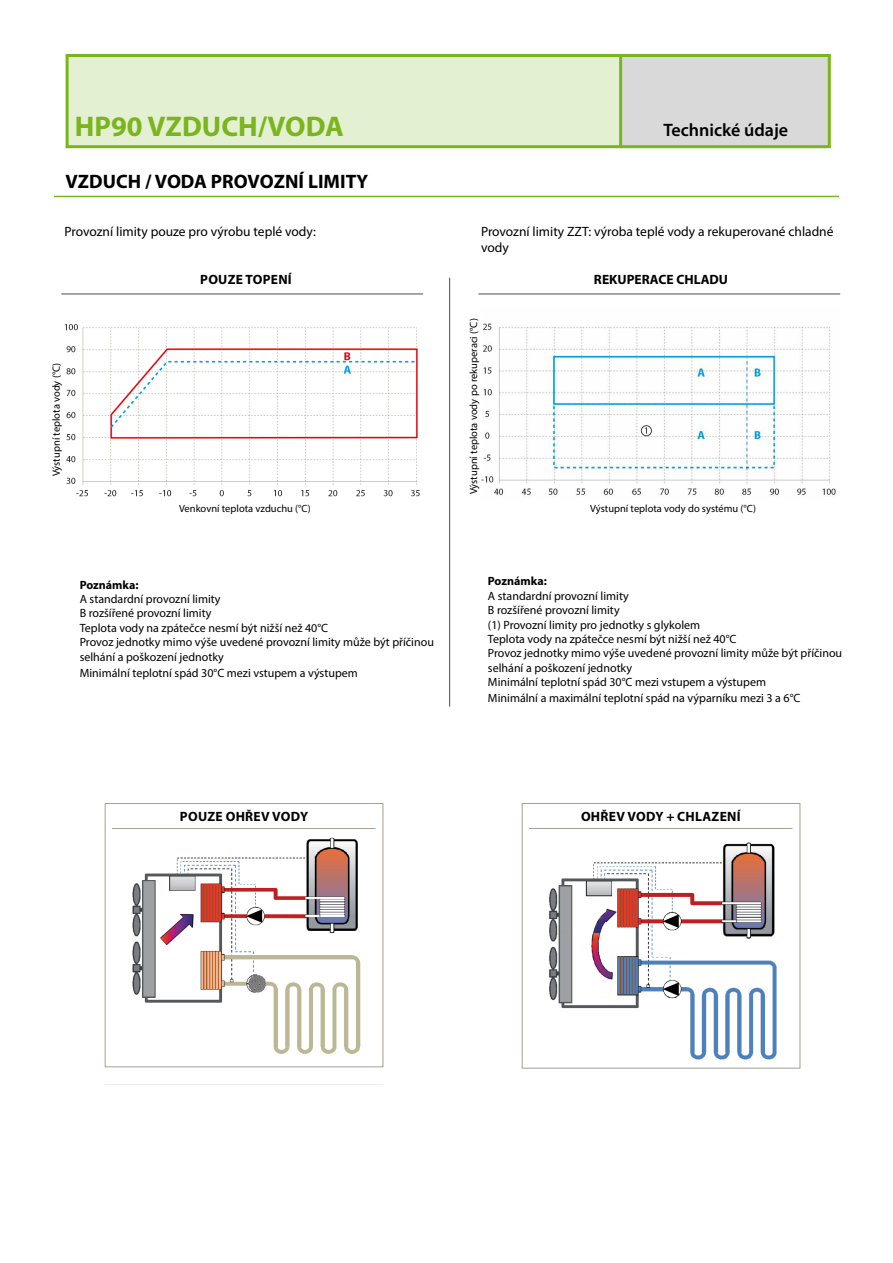
<style>
.page{position:relative;width:893px;height:1263px;background:#fff}
.page>*{position:absolute;margin:0;border:0;box-sizing:border-box;transform-origin:0 0}
.t1{font:700 28.5px "Myriad Pro";color:#7ab51d}
.t2{font:700 19.5px "Myriad Pro";color:#000}
.t3{font:600 18px "Myriad Pro";color:#000}
.t4{font:13.5px/16.2px "Myriad Pro";color:#000}
.t5{font:700 13.5px "Myriad Pro";color:#000}
.t6{font:12px/14.4px "Myriad Pro";color:#000}
.t7{font:700 12px "Myriad Pro";color:#000}
.t8{font:10.5px "Myriad Pro";color:#000}
</style>
<div class="page">
<div style="left:621px;top:56px;width:208px;height:91px;background:#d9d9d9"></div>
<div style="left:68px;top:56px;width:552px;height:90px;background:#e4f0d2"></div>
<div style="left:66px;top:54px;width:765px;height:94px;border:3px solid #7ab51d"></div>
<hr style="left:619px;top:55px;width:3px;height:92px;background:#7ab51d">
<hr style="left:54px;top:196px;width:785px;height:1px;background:#7ab51d">
<img style="left:104px;top:803px;width:280px;height:265px">
<img style="left:521px;top:803px;width:280px;height:266px">
<img style="left:64px;top:324px;width:356px;height:173px">
<img style="left:481px;top:323px;width:355px;height:172px">
<hr style="left:61px;top:294px;width:362px;height:1px;background:#4b4b4d">
<hr style="left:449px;top:278px;width:1px;height:428px;background:#4b4b4d">
<hr style="left:478px;top:294px;width:362px;height:1px;background:#4b4b4d">
<h1 class="t1" style="left:75px;top:108px;width:270px">HP90 VZDUCH/VODA</h1>
<h3 class="t3" style="left:663px;top:119px;width:126px">Technické údaje</h3>
<h2 class="t2" style="left:66px;top:168px;width:304px">VZDUCH / VODA PROVOZNÍ LIMITY</h2>
<p class="t4" style="left:65px;top:223px;width:253px">Provozní limity pouze pro výrobu teplé vody:</p>
<p class="t5" style="left:200px;top:271px;width:18px">POUZE</p>
<p class="t5" style="left:245px;top:271px;width:9px">TOPENÍ</p>
<p class="t4" style="left:481px;top:223px;width:354px">Provozní limity ZZT: výroba teplé vody a rekuperované chladné vody</p>
<p class="t5" style="left:594px;top:271px;width:136px">REKUPERACE CHLADU</p>
<p class="t8" style="left:50px;top:476px;width:115px;rotate:-90deg">Výstupní teplota vody (°C)</p>
<p class="t8" style="left:467px;top:494px;width:177px;rotate:-90deg">Výstupní teplota vody po rekuperaci (°C)</p>
<p class="t8" style="left:179px;top:502px;width:133px">Venkovní teplota vzduchu (°C)</p>
<p class="t8" style="left:590px;top:502px;width:168px">Výstupní teplota vody do systému (°C)</p>
<p class="t7" style="left:80px;top:577px;width:60px">POZNÁMKA:</p>
<p class="t6" style="left:80px;top:592px;width:356px">A standardní provozní limity<br>B rozšířené provozní limity<br>Teplota vody na zpátečce nesmí být nižší než 40°C<br>Provoz jednotky mimo výše uvedené provozní limity může být příčinou selhání a poškození jednotky</p>
<p class="t6" style="left:80px;top:665px;width:280px">Minimální teplotní spád 30°C mezi vstupem a výstupem</p>
<p class="t7" style="left:488px;top:573px;width:60px">POZNÁMKA:</p>
<p class="t6" style="left:488px;top:588px;width:356px">A standardní provozní limity<br>B rozšířené provozní limity<br>(1) Provozní limity pro jednotky s glykolem<br>Teplota vody na zpátečce nesmí být nižší než 40°C<br>Provoz jednotky mimo výše uvedené provozní limity může být příčinou selhání a poškození jednotky<br>Minimální teplotní spád 30°C mezi vstupem a výstupem</p>
<p class="t6" style="left:488px;top:691px;width:314px">Minimální a maximální teplotní spád na výparníku mezi 3 a 6°C</p>
<p class="t5" style="left:180px;top:808px;width:10px">POUZE</p>
<p class="t5" style="left:226px;top:808px;width:57px">OHŘEVVODY</p>
<p class="t5" style="left:581px;top:808px;width:57px">OHŘEVVODY</p>
<p class="t5" style="left:666px;top:808px;width:20px">+ CHLAZENÍ</p>
</div>
